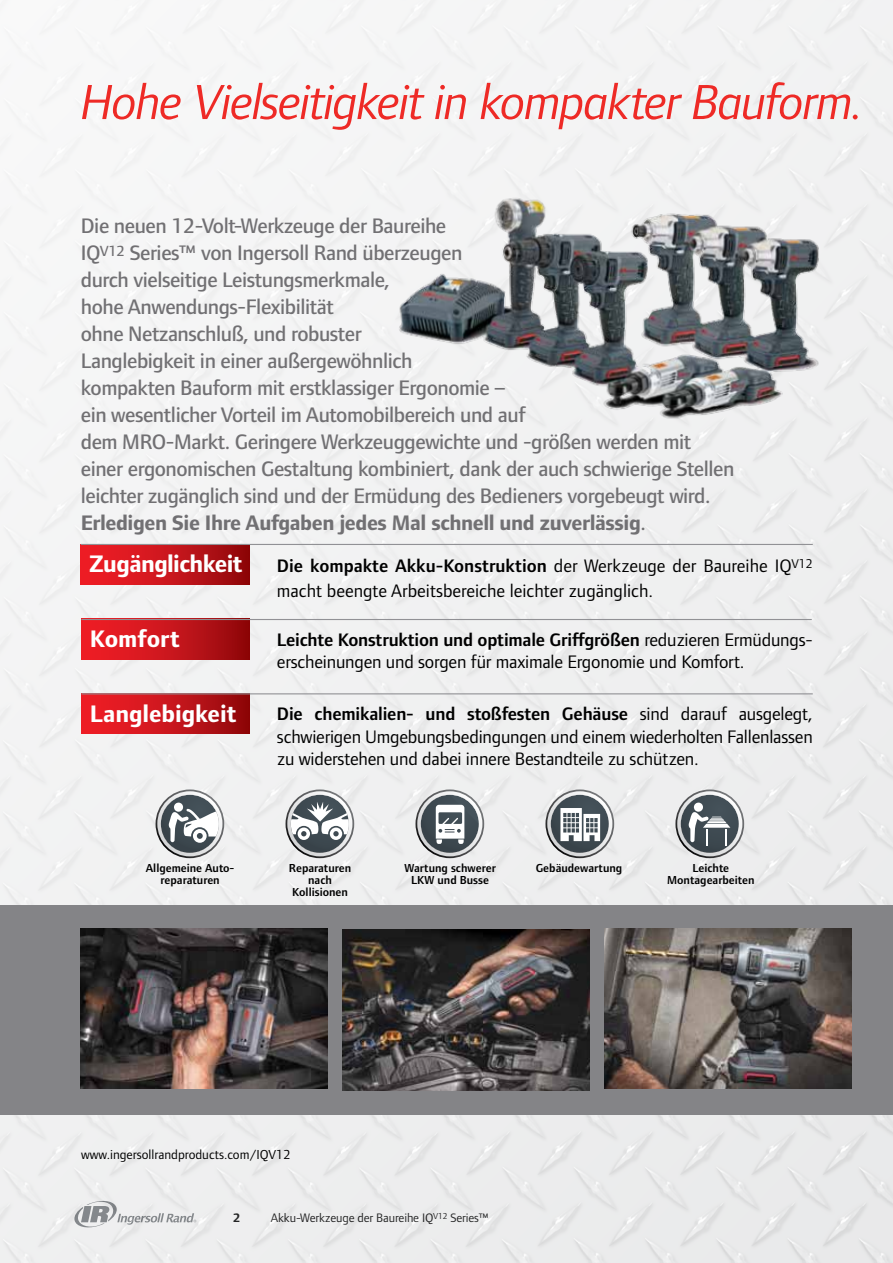
<style>
.page{position:relative;width:893px;height:1263px;background:#f0f1f1}
.page>*{position:absolute;margin:0;border:0;box-sizing:border-box;transform-origin:0 0}
.t1{font:italic 51px "Foundry Form Sans";letter-spacing:-.035em;color:#ee2a26}
.t2{font:700 24.75px "Foundry Form Sans";letter-spacing:-.005em;color:#fff}
.t3{font:700 24.75px "Foundry Form Sans";letter-spacing:-.025em;color:#fff}
.t4{font:500 21.75px/27px "Foundry Form Sans";letter-spacing:-.02em;color:#717073}
.t5{font:18.75px/22.5px "Foundry Form Sans";letter-spacing:-.01em;color:#000}
.t6{font:13.5px "Foundry Form Sans";color:#000}
.t7{font:12.75px "Foundry Form Sans";letter-spacing:-.01em;color:#000}
.t8{font:700 12.75px "Foundry Form Sans";color:#000}
.t9{font:600 12px/12px "Foundry Form Sans";color:#000;text-align:center}
.s1{font-weight:700}
.s2{font-weight:600}
</style>
<div class="page">
<div style="left:81px;top:544px;width:169px;height:40px;background:linear-gradient(to right,#f92029,#95090d)"></div>
<hr style="left:81px;top:544px;width:732px;height:1px;background:#919195">
<div style="left:81px;top:619px;width:169px;height:40px;background:linear-gradient(to right,#f92029,#950a0d)"></div>
<hr style="left:81px;top:619px;width:731px;height:1px;background:#919195">
<div style="left:81px;top:693px;width:169px;height:41px;background:linear-gradient(to right,#f92029,#950a0d)"></div>
<hr style="left:81px;top:693px;width:732px;height:1px;background:#919195">
<div style="left:0;top:905px;width:893px;height:210px;background:#848487"></div>
<img style="left:81px;top:928px;width:246px;height:161px">
<img style="left:343px;top:929px;width:246px;height:161px">
<img style="left:605px;top:928px;width:246px;height:161px">
<svg style="left:415px;top:789px;width:69px;height:69px"></svg>
<svg style="left:545px;top:789px;width:69px;height:69px"></svg>
<svg style="left:675px;top:789px;width:69px;height:69px;background:#93989c"></svg>
<svg style="left:156px;top:789px;width:68px;height:69px"></svg>
<svg style="left:286px;top:789px;width:68px;height:69px"></svg>
<img style="left:384px;top:180px;width:466px;height:256px">
<h1 class="t1" style="left:81px;top:73px;width:785px">Hohe Vielseitigkeit in kompakter Bauform.</h1>
<p class="t4" style="left:81px;top:213px;width:655px">Die neuen 12-Volt-Werkzeuge der Baureihe<br>IQ<sup>V12</sup> Series™ von Ingersoll Rand überzeugen<br>durch vielseitige Leistungsmerkmale,<br>hohe Anwendungs-Flexibilität<br>ohne Netzanschluß, und robuster<br>Langlebigkeit in einer außergewöhnlich<br>kompakten Bauform mit erstklassiger Ergonomie –<br>ein wesentlicher Vorteil im Automobilbereich und auf<br>dem MRO-Markt. Geringere Werkzeuggewichte und -größen werden mit einer ergonomischen Gestaltung kombiniert, dank der auch schwierige Stellen leichter zugänglich sind und der Ermüdung des Bedieners vorgebeugt wird.<br><span class="s1">Erledigen Sie Ihre Aufgaben jedes Mal schnell und zuverlässig</span>.</p>
<p class="t3" style="left:89px;top:550px;width:155px">Zugänglichkeit</p>
<p class="t5" style="left:277px;top:553px;width:537px;line-height:25.5px"><span class="s2">Die kompakte Akku-Konstruktion</span> der Werkzeuge der Baureihe IQ<sup>V12 </sup>macht beengte Arbeitsbereiche leichter zugänglich.</p>
<p class="t5" style="left:277px;top:628px;width:535px"><span class="s2">Leichte Konstruktion und optimale Griffgrößen</span> reduzieren Ermüdungs&shy;erscheinungen und sorgen für maximale Ergonomie und Komfort.</p>
<p class="t2" style="left:90px;top:624px;width:92px">Komfort</p>
<p class="t2" style="left:90px;top:699px;width:148px">Langlebigkeit</p>
<p class="t5" style="left:277px;top:703px;width:537px;text-align:justify"><span class="s2">Die chemikalien- und stoßfesten Gehäuse</span> sind darauf ausgelegt, schwierigen Umgebungsbedingungen und einem wiederholten Fallenlassen zu widerstehen und dabei innere Bestandteile zu schützen.</p>
<p class="t9" style="left:146px;top:862px;width:90px">Allgemeine Auto&shy;reparaturen</p>
<p class="t9" style="left:289px;top:862px;width:64px">Reparaturen nach<br>Kollisionen</p>
<p class="t9" style="left:404px;top:862px;width:93px">Wartung schwerer<br>LKW und Busse</p>
<p class="t9" style="left:536px;top:862px;width:88px">Gebäudewartung</p>
<p class="t9" style="left:667px;top:862px;width:89px">Leichte<br>Montagearbeiten</p>
<p class="t6" style="left:81px;top:1146px;width:211px">www.ingersollrandproducts.com/IQV12</p>
<p class="t8" style="left:233px;top:1210px;width:9px">2</p>
<p class="t7" style="left:271px;top:1210px;width:219px">Akku-Werkzeuge der Baureihe IQ<sup>V12</sup> Series™</p>
</div>
